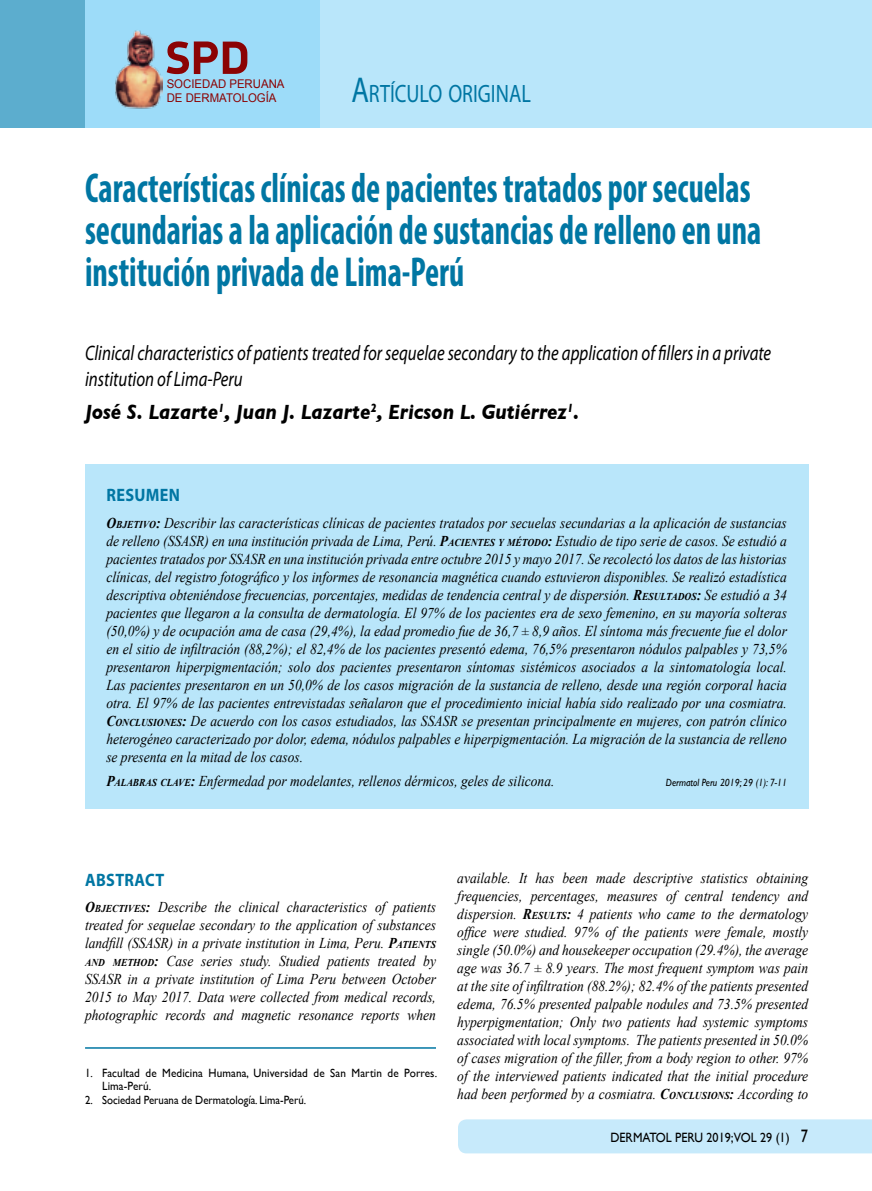
<style>
.page{position:relative;width:872px;height:1191px;background:#fff}
.page>*{position:absolute;margin:0;border:0;box-sizing:border-box;transform-origin:0 0}
.t1{font:700 condensed 42px/42px "Myriad Pro";color:#0076a3;scale:.8 1}
.t2{font:25.2px "Myriad Pro";color:#0076a3;scale:.8 1}
.t3{font:italic 21px/25.2px "Myriad Pro";color:#000;scale:.8 1}
.t4{font:italic 700 21px "Gill Sans";color:#000;scale:.9 1}
.t5{font:700 18px "Myriad Pro";letter-spacing:.02em;color:#0076a3;scale:.9 1}
.t6{font:italic 15px/18px "Times New Roman";color:#000;text-align:justify;scale:.9 1}
.t7{font:13.5px "Gill Sans";color:#000;scale:.9 1}
.t8{font:12px/13.5px "Gill Sans";letter-spacing:.01em;color:#000;scale:.9 1}
.t9{font:12px/14.4px "Arial";color:#8b0304;scale:.95 1}
.t10{font:italic 10.5px "Gill Sans";color:#000;scale:.9 1}
.s1{font-size:36px}
.s2{font-weight:700}
.s3{font-weight:700;font-size:10.5px}
.s4{font-size:18px}
</style>
<div class="page">
<div style="left:0;top:0;width:85px;height:128px;background:#5cadce"></div>
<div style="left:85px;top:0;width:236px;height:128px;background:#9ddcf9"></div>
<div style="left:321px;top:0;width:551px;height:128px;background:#b9e6fa"></div>
<div style="left:458px;top:1119px;width:414px;height:34px;background:#c7eafb"></div>
<svg style="left:167px;top:41px;width:80px;height:33px"></svg>
<img style="left:115px;top:30px;width:47px;height:79px">
<div style="left:85px;top:464px;width:723px;height:344px;background:#b9e6fa"></div>
<hr style="left:85px;top:1047px;width:351px;height:1px;background:#0076a3">
<p class="t9" style="left:167px;top:77px;width:126px">SOCIEDAD PERUANA<br>DE DERMATOLOGÍA</p>
<h2 class="t2" style="left:351px;top:78px;width:226px"><span class="s1">A</span>RTÍCULO ORIGINAL</h2>
<h1 class="t1" style="left:85px;top:166px;width:847px">Características clínicas de pacientes tratados por secuelas secundarias a la aplicación de sustancias de relleno en una institución privada de Lima-Perú</h1>
<h3 class="t3" style="left:85px;top:340px;width:859px">Clinical characteristics of patients treated for sequelae secondary to the application of fillers in a private institution of Lima-Peru</h3>
<h3 class="t4" style="left:85px;top:399px;width:550px">José S. Lazarte<sup>1</sup>, Juan J. Lazarte<sup>2</sup>, Ericson L. Gutiérrez<sup>1</sup>.</h3>
<p class="t5" style="left:106px;top:483px;width:83px">RESUMEN</p>
<p class="t6" style="left:106px;top:513px;width:757px"><span class="s2">O</span><span class="s3">BJETIVO</span><span class="s2">:</span> Describir las características clínicas de pacientes tratados por secuelas secundarias a la aplicación de sustancias de relleno (SSASR) en una institución privada de Lima, Perú. <span class="s2">P</span><span class="s3">ACIENTES Y MÉTODO</span><span class="s2">:</span> Estudio de tipo serie de casos. Se estudió a pacientes tratados por SSASR en una institución privada entre octubre 2015 y mayo 2017. Se recolectó los datos de las historias clínicas, del registro fotográfico y los informes de resonancia magnética cuando estuvieron disponibles. Se realizó estadística descriptiva obteniéndose frecuencias, porcentajes, medidas de tendencia central y de dispersión. <span class="s2">R</span><span class="s3">ESULTADOS</span><span class="s2">:</span> Se estudió a 34 pacientes que llegaron a la consulta de dermatología. El 97% de los pacientes era de sexo femenino, en su mayoría solteras (50,0%) y de ocupación ama de casa (29,4%), la edad promedio fue de 36,7 ± 8,9 años. El síntoma más frecuente fue el dolor en el sitio de infiltración (88,2%); el 82,4% de los pacientes presentó edema, 76,5% presentaron nódulos palpables y 73,5% presentaron hiperpigmentación; solo dos pacientes presentaron síntomas sistémicos asociados a la sintomatología local.<br>Las pacientes presentaron en un 50,0% de los casos migración de la sustancia de relleno, desde una región corporal hacia otra. El 97% de las pacientes entrevistadas señalaron que el procedimiento inicial había sido realizado por una cosmiatra.<br><span class="s2">C</span><span class="s3">ONCLUSIONES</span><span class="s2">:</span> De acuerdo con los casos estudiados, las SSASR se presentan principalmente en mujeres, con patrón clínico heterogéneo caracterizado por dolor, edema, nódulos palpables e hiperpigmentación. La migración de la sustancia de relleno se presenta en la mitad de los casos.</p>
<p class="t6" style="left:106px;top:772px;width:499px"><span class="s2">P</span><span class="s3">ALABRAS CLAVE</span><span class="s2">:</span> Enfermedad por modelantes, rellenos dérmicos, geles de silicona.</p>
<p class="t10" style="left:666px;top:777px;width:136px">Dermatol Peru 2019; 29 (1): 7-11</p>
<p class="t5" style="left:85px;top:868px;width:89px">ABSTRACT</p>
<p class="t6" style="left:85px;top:897px;width:391px"><span class="s2">O</span><span class="s3">BJECTIVES</span><span class="s2">:</span> Describe the clinical characteristics of patients treated for sequelae secondary to the application of substances landfill (SSASR) in a private institution in Lima, Peru. <span class="s2">P</span><span class="s3">ATIENTS AND METHOD</span><span class="s2">:</span> Case series study. Studied patients treated by SSASR in a private institution of Lima Peru between October 2015 to May 2017. Data were collected from medical records, photographic records and magnetic resonance reports when</p>
<p class="t8" style="left:102px;top:1065px;width:374px;text-indent:-17px">1. Facultad de Medicina Humana, Universidad de San Martin de Porres.<br>Lima-Perú.</p>
<p class="t8" style="left:85px;top:1092px;width:247px">2. Sociedad Peruana de Dermatología. Lima-Perú.</p>
<p class="t6" style="left:457px;top:868px;width:391px">available. It has been made descriptive statistics obtaining frequencies, percentages, measures of central tendency and dispersion. <span class="s2">R</span><span class="s3">ESULTS</span><span class="s2">:</span> 4 patients who came to the dermatology office were studied. 97% of the patients were female, mostly single (50.0%) and housekeeper occupation (29.4%), the average age was 36.7 ± 8.9 years. The most frequent symptom was pain at the site of infiltration (88.2%); 82.4% of the patients presented edema, 76.5% presented palpable nodules and 73.5% presented hyperpigmentation; Only two patients had systemic symptoms associated with local symptoms. The patients presented in 50.0% of cases migration of the filler, from a body region to other. 97% of the interviewed patients indicated that the initial procedure had been performed by a cosmiatra. <span class="s2">C</span><span class="s3">ONCLUSIONS</span><span class="s2">:</span> According to</p>
<p class="t7" style="left:610px;top:1129px;width:221px">DERMATOL PERU 2019;VOL 29 (1) <span class="s4">7</span></p>
</div>
